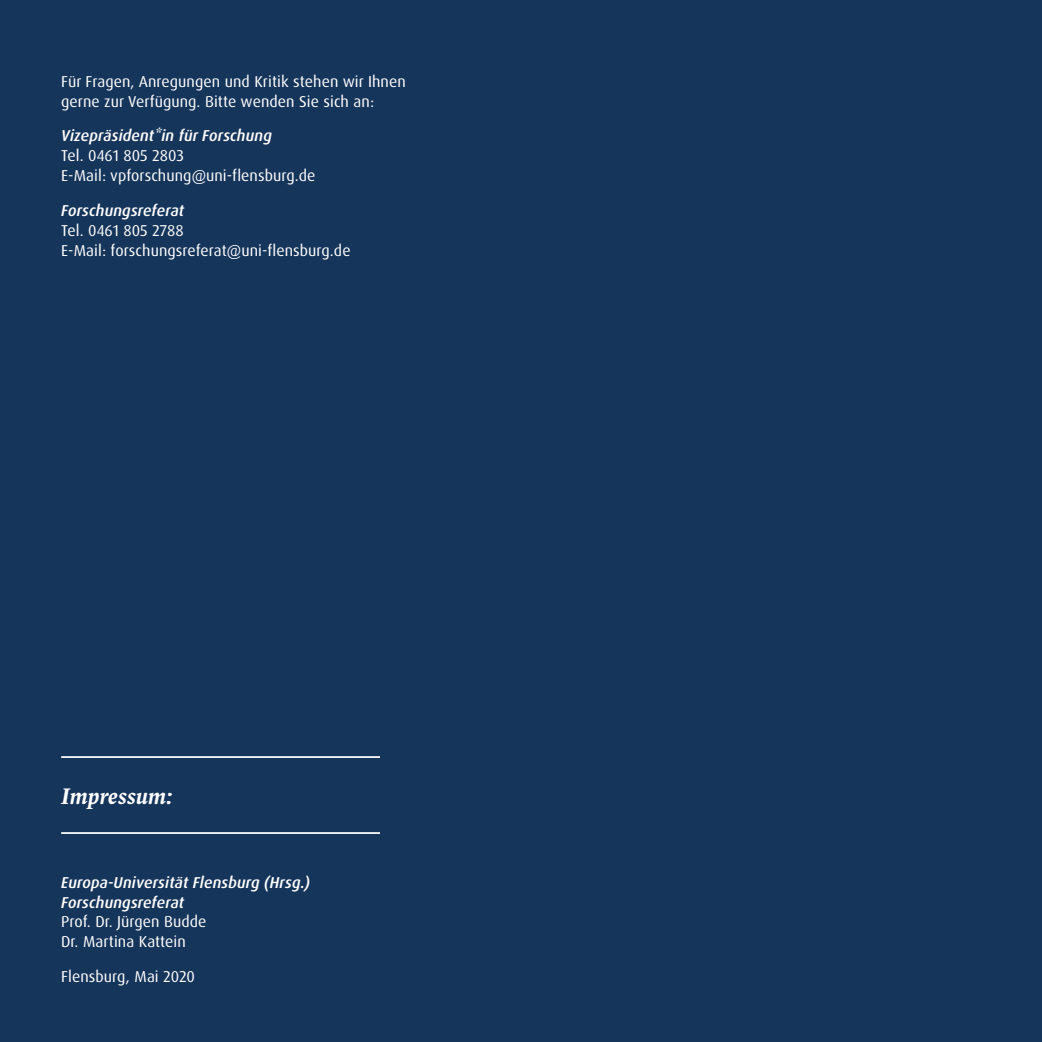
<style>
.page{position:relative;width:1042px;height:1042px;background:#16355b}
.page>*{position:absolute;margin:0;border:0;box-sizing:border-box;transform-origin:0 0}
.t1{font:italic 500 24.5px "Spinoza Pro";color:#fff}
.t2{font:15.75px/19.8px "Dax OT";letter-spacing:.005em;color:#fff}
.t3{font:italic 500 15.75px/19.8px "Dax OT";letter-spacing:.005em;color:#fff}
</style>
<div class="page">
<hr style="left:61px;top:756px;width:319px;height:2px;background:#fff">
<hr style="left:61px;top:832px;width:319px;height:2px;background:#fff">
<p class="t2" style="left:61px;top:72px;width:346px">Für Fragen, Anregungen und Kritik stehen wir Ihnen gerne zur Verfügung. Bitte wenden Sie sich an:</p>
<p class="t3" style="left:61px;top:126px;width:212px">Vizepräsident*in für Forschung</p>
<p class="t2" style="left:61px;top:146px;width:256px">Tel. 0461 805 2803<br>E-Mail: vpforschung@uni-flensburg.de</p>
<p class="t3" style="left:61px;top:201px;width:125px">Forschungsreferat</p>
<p class="t2" style="left:61px;top:220px;width:291px">Tel. 0461 805 2788<br>E-Mail: forschungsreferat@uni-flensburg.de</p>
<h1 class="t1" style="left:61px;top:782px;width:113px">Impressum:</h1>
<p class="t3" style="left:61px;top:872px;width:250px">Europa-Universität Flensburg (Hrsg.)<br>Forschungsreferat</p>
<p class="t2" style="left:61px;top:912px;width:147px">Prof. Dr. Jürgen Budde<br>Dr. Martina Kattein</p>
<p class="t2" style="left:61px;top:967px;width:135px">Flensburg, Mai 2020</p>
</div>
